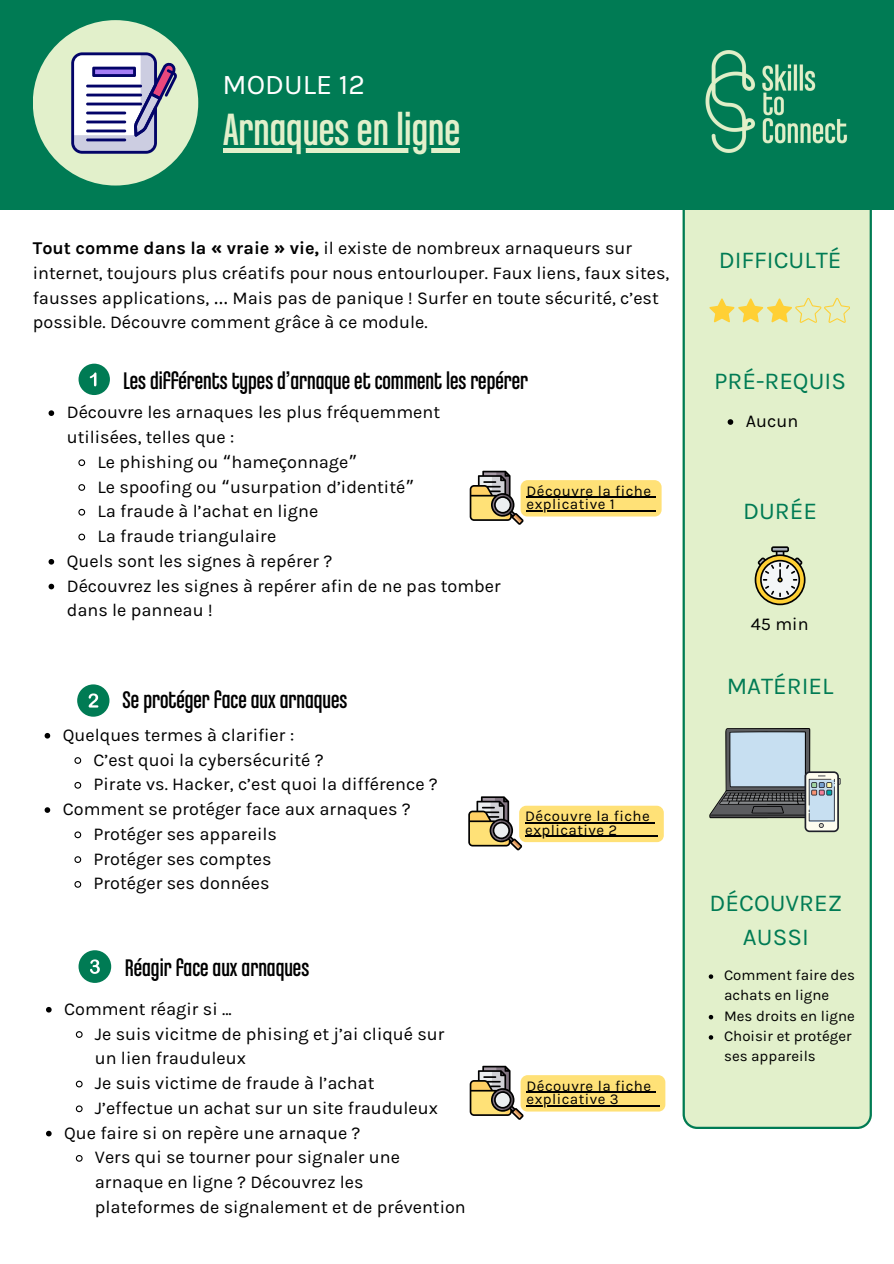
<style>
.page{position:relative;width:894px;height:1264px;background:#fff}
.page>*{position:absolute;margin:0;border:0;box-sizing:border-box;transform-origin:0 0}
.t1{font:48px "Chalet Comprime Cologne Eighty";color:#e2f0cb}
.t2{font:28.5px "Karla";color:#fff}
.t3{font:25.5px "Chalet Comprime Cologne Eighty";color:#000}
.t4{font:24.15px/33.8px "Karla";color:#007b54;text-align:center}
.t5{font:18px/24.8px "Karla";color:#000}
.t6{font:15px "Karla";letter-spacing:.03em;color:#000}
.t7{font:15px/20.2px "Karla";color:#000}
.s1{font-weight:700}
.s2{font-family:"Noto Sans";font-weight:700}
.s3{font-family:"Noto Sans Gurmukhi"}
.s4{font-family:"Noto Sans"}
</style>
<div class="page">
<div style="left:682px;top:210px;width:189px;height:918px;background:#e2f0cb"></div>
<div style="left:0;top:0;width:893px;height:210px;background:#007b54"></div>
<div style="left:33px;top:20px;width:165px;height:165px;background:#e2f0cb;border-radius:50%"></div>
<svg style="left:71px;top:52px;width:106px;height:102px;background:#afadc7"></svg>
<svg style="left:709px;top:298px;width:140px;height:24px;background:#eae59b"></svg>
<img style="left:705px;top:50px;width:143px;height:103px">
<div style="left:78px;top:363px;width:32px;height:32px;background:#007b54;border-radius:50%"></div>
<svg style="left:90px;top:372px;width:6px;height:14px"></svg>
<svg style="left:709px;top:728px;width:131px;height:104px;background:#a8b5b0"></svg>
<svg style="left:752px;top:546px;width:54px;height:61px"></svg>
<div style="left:77px;top:684px;width:32px;height:32px;background:#007b54;border-radius:50%"></div>
<svg style="left:89px;top:693px;width:9px;height:14px"></svg>
<svg style="left:49px;top:410px;width:5px;height:6px"></svg>
<svg style="left:78px;top:459px;width:8px;height:8px"></svg>
<svg style="left:78px;top:484px;width:8px;height:7px"></svg>
<svg style="left:78px;top:508px;width:8px;height:8px"></svg>
<svg style="left:78px;top:533px;width:8px;height:8px"></svg>
<svg style="left:49px;top:559px;width:5px;height:5px"></svg>
<svg style="left:49px;top:583px;width:5px;height:6px"></svg>
<div style="left:520px;top:480px;width:141px;height:36px;background:#ffe177;border-radius:7px"></div>
<hr style="left:526px;top:496px;width:125px;height:2px;background:#000">
<hr style="left:526px;top:510px;width:89px;height:1px;background:#000">
<hr style="left:615px;top:510px;width:40px;height:1px;background:#000">
<svg style="left:469px;top:471px;width:54px;height:54px"></svg>
<div style="left:519px;top:805px;width:144px;height:37px;background:#ffe177;border-radius:7px"></div>
<hr style="left:525px;top:822px;width:125px;height:1px;background:#000">
<hr style="left:525px;top:835px;width:92px;height:1px;background:#000">
<hr style="left:617px;top:835px;width:40px;height:1px;background:#000">
<svg style="left:468px;top:796px;width:54px;height:54px"></svg>
<div style="left:78px;top:950px;width:33px;height:32px;background:#007b54;border-radius:50%"></div>
<svg style="left:90px;top:959px;width:10px;height:14px"></svg>
<div style="left:520px;top:1075px;width:145px;height:36px;background:#ffe177;border-radius:7px"></div>
<hr style="left:526px;top:1091px;width:125px;height:1px;background:#000">
<hr style="left:526px;top:1105px;width:93px;height:1px;background:#000">
<hr style="left:619px;top:1105px;width:40px;height:1px;background:#000">
<svg style="left:469px;top:1065px;width:54px;height:54px"></svg>
<svg style="left:46px;top:1006px;width:6px;height:6px"></svg>
<svg style="left:75px;top:1031px;width:8px;height:7px"></svg>
<svg style="left:75px;top:1080px;width:8px;height:8px"></svg>
<svg style="left:75px;top:1105px;width:8px;height:7px"></svg>
<svg style="left:46px;top:1130px;width:6px;height:6px"></svg>
<svg style="left:75px;top:1155px;width:8px;height:7px"></svg>
<svg style="left:223px;top:149px;width:237px;height:4px"></svg>
<svg style="left:727px;top:419px;width:6px;height:6px"></svg>
<svg style="left:45px;top:733px;width:5px;height:5px"></svg>
<svg style="left:74px;top:757px;width:8px;height:7px"></svg>
<svg style="left:74px;top:781px;width:8px;height:8px"></svg>
<svg style="left:45px;top:807px;width:5px;height:5px"></svg>
<svg style="left:74px;top:831px;width:8px;height:8px"></svg>
<svg style="left:74px;top:856px;width:8px;height:7px"></svg>
<svg style="left:74px;top:881px;width:8px;height:7px"></svg>
<svg style="left:708px;top:974px;width:5px;height:4px"></svg>
<svg style="left:708px;top:1014px;width:5px;height:5px"></svg>
<svg style="left:708px;top:1035px;width:5px;height:4px"></svg>
<h4 class="t2" style="left:222px;top:68px;width:144px">MODULE 12</h4>
<p class="t1" style="left:223px;top:112px;width:238px">Arnaques en ligne</p>
<p class="t5" style="left:33px;top:236px;width:638px"><span class="s1">Tout comme dans la</span> <span class="s2">«</span> <span class="s1">vraie</span> <span class="s2">»</span> <span class="s1">vie,</span> il existe de nombreux arnaqueurs sur internet, toujours plus créatifs pour nous entourlouper. Faux liens, faux sites, fausses applications, <span class="s3">…</span> Mais pas de panique ! Surfer en toute sécurité, c’est possible. Découvre comment grâce à ce module.</p>
<p class="t3" style="left:123px;top:371px;width:406px">Les différents types d’arnaque et comment les repérer</p>
<p class="t5" style="left:67px;top:400px;width:375px">Découvre les arnaques les plus fréquemment utilisées, telles que :</p>
<p class="t5" style="left:97px;top:449px;width:261px">Le phishing ou <span class="s3">“</span>hame<span class="s4">ç</span>onnage<span class="s3">”</span></p>
<h2 class="t5" style="left:97px;top:474px;width:318px">Le spoofing ou <span class="s3">“</span>usurpation d’identité<span class="s3">”</span></h2>
<h1 class="t5" style="left:97px;top:499px;width:222px">La fraude à l’achat en ligne</h1>
<p class="t5" style="left:97px;top:523px;width:180px">La fraude triangulaire</p>
<p class="t5" style="left:67px;top:548px;width:267px">Quels sont les signes à repérer ?</p>
<p class="t5" style="left:67px;top:573px;width:435px">Découvrez les signes à repérer afin de ne pas tomber dans le panneau !</p>
<p class="t6" style="left:526px;top:482px;width:126px">Découvre la fiche</p>
<p class="t6" style="left:526px;top:495px;width:90px">explicative 1</p>
<p class="t3" style="left:122px;top:690px;width:226px">Se protéger face aux arnaques</p>
<p class="t5" style="left:63px;top:722px;width:233px">Quelques termes à clarifier :</p>
<h4 class="t5" style="left:93px;top:747px;width:232px">C’est quoi la cybersécurité ?</h4>
<p class="t5" style="left:93px;top:772px;width:346px">Pirate vs. Hacker, c’est quoi la différence ?</p>
<p class="t5" style="left:63px;top:796px;width:349px">Comment se protéger face aux arnaques ?</p>
<p class="t5" style="left:93px;top:821px;width:185px">Protéger ses appareils</p>
<p class="t5" style="left:93px;top:846px;width:179px">Protéger ses comptes</p>
<p class="t5" style="left:93px;top:871px;width:178px">Protéger ses données</p>
<p class="t3" style="left:125px;top:958px;width:186px">Réagir face aux arnaques</p>
<p class="t5" style="left:64px;top:996px;width:169px">Comment réagir si ...</p>
<p class="t5" style="left:95px;top:1021px;width:351px">Je suis vicitme de phising et j’ai cliqué sur un lien frauduleux</p>
<p class="t5" style="left:95px;top:1070px;width:281px">Je suis victime de fraude à l’achat</p>
<p class="t5" style="left:95px;top:1095px;width:344px">J’effectue un achat sur un site frauduleux</p>
<p class="t5" style="left:64px;top:1120px;width:298px">Que faire si on repère une arnaque ?</p>
<h5 class="t5" style="left:95px;top:1145px;width:372px">Vers qui se tourner pour signaler une arnaque en ligne ? Découvrez les plateformes de signalement et de prévention</h5>
<p class="t6" style="left:525px;top:807px;width:126px">Découvre la fiche</p>
<h5 class="t6" style="left:525px;top:820px;width:94px">explicative 2</h5>
<p class="t6" style="left:526px;top:1076px;width:126px">Découvre la fiche</p>
<p class="t6" style="left:526px;top:1090px;width:94px">explicative 3</p>
<p class="t4" style="left:718px;top:243px;width:124px">DIFFICULTÉ</p>
<p class="t4" style="left:714px;top:364px;width:133px">PRÉ-REQUIS</p>
<p class="t5" style="left:745px;top:409px;width:54px">Aucun</p>
<p class="t4" style="left:743px;top:494px;width:75px">DURÉE</p>
<p class="t5" style="left:750px;top:611px;width:59px">45 min</p>
<p class="t4" style="left:726px;top:668px;width:108px">MATÉRIEL</p>
<p class="t4" style="left:709px;top:885px;width:134px">DÉCOUVREZ<br>AUSSI</p>
<p class="t7" style="left:723px;top:964px;width:132px">Comment faire des achats en ligne</p>
<p class="t7" style="left:723px;top:1005px;width:132px">Mes droits en ligne</p>
<p class="t7" style="left:723px;top:1025px;width:129px">Choisir et protéger ses appareils</p>
</div>
